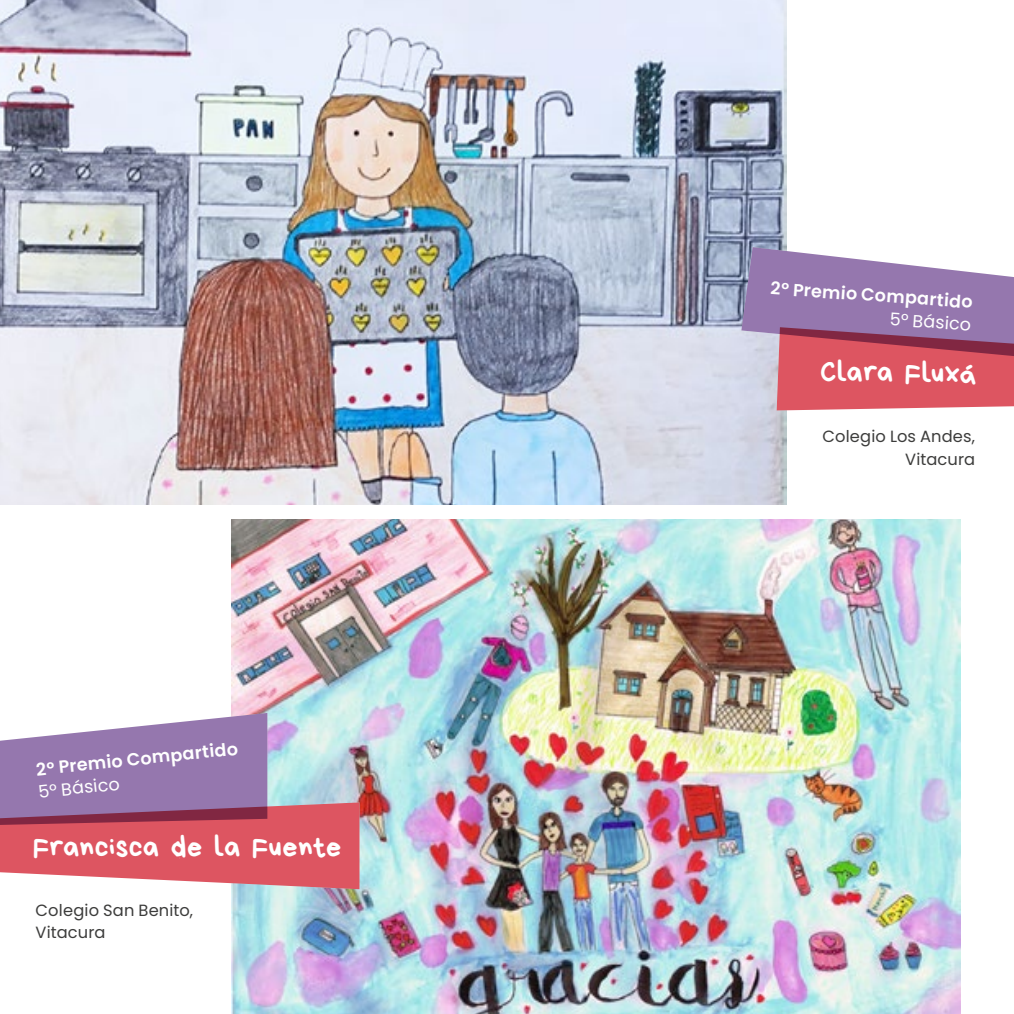
<style>
.page{position:relative;width:1014px;height:1014px;background:#fff}
.page>*{position:absolute;margin:0;border:0;box-sizing:border-box;transform-origin:0 0}
.t1{font:30px "Bryndan Write";letter-spacing:.01em;color:#fff}
.t2{font:600 17.5px "Poppins";color:#fff}
.t3{font:17.5px "Poppins";color:#fff}
.t4{font:16.25px/22.5px "Poppins";letter-spacing:.01em;color:#3c3c3b;text-align:right}
</style>
<div class="page">
<img style="left:0;top:0;width:786px;height:504px">
<img style="left:231px;top:519px;width:728px;height:494px">
<svg style="left:0;top:712px;width:359px;height:177px;background:#be839d"></svg>
<svg style="left:741px;top:247px;width:272px;height:163px;background:#b97a99"></svg>
<p class="t2" style="left:35px;top:759px;width:204px;rotate:-6deg">2º Premio Compartido</p>
<p class="t3" style="left:38px;top:781px;width:83px;rotate:-6deg">5º Básico</p>
<h1 class="t1" style="left:33px;top:831px;width:310px">Francisca de la Fuente</h1>
<p class="t4" style="left:36px;top:898px;width:159px;text-align:left">Colegio San Benito,<br>Vitacura</p>
<p class="t2" style="left:771px;top:278px;width:204px;rotate:4deg">2º Premio Compartido</p>
<p class="t3" style="left:890px;top:309px;width:83px;rotate:4deg">5º Básico</p>
<h1 class="t1" style="left:820px;top:355px;width:158px;rotate:1deg">Clara Fluxá</h1>
<p class="t4" style="left:822px;top:425px;width:154px">Colegio Los Andes,<br>Vitacura</p>
</div>
